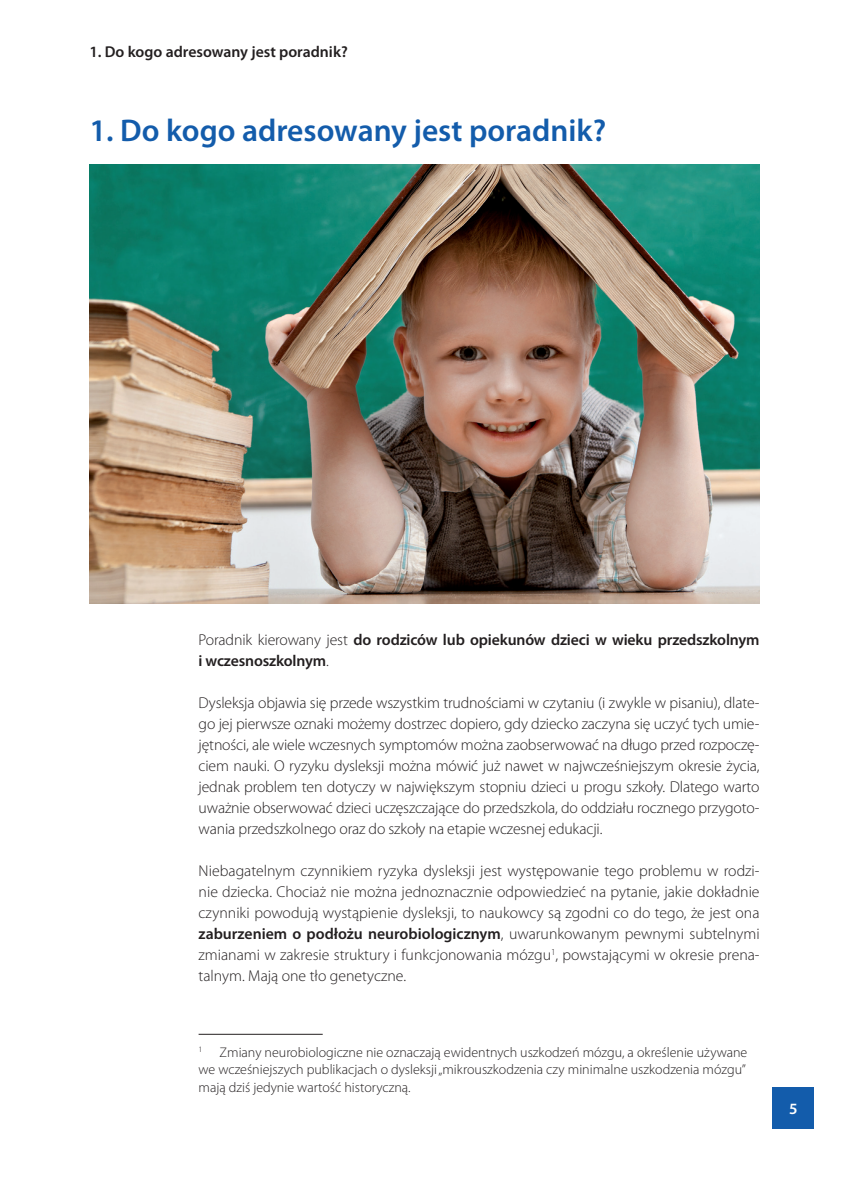
<style>
.page{position:relative;width:849px;height:1196px;background:#fff}
.page>*{position:absolute;margin:0;border:0;box-sizing:border-box;transform-origin:0 0}
.tytuł_18_pt{font:600 31.5px "Myriad Pro";color:#135cab}
.text{font:300 15.75px/21px "Myriad Pro";letter-spacing:-.01em;color:#231f20;text-align:justify}
.text-2{font:600 15.75px/21px "Myriad Pro";letter-spacing:-.01em;color:#231f20}
.zywa_pagina{font:600 15.75px "Myriad Pro";color:#231f20}
.paginacja{font:600 15.75px "Myriad Pro";color:#fff}
.footnote{font:300 14px/17.5px "Myriad Pro";color:#231f20;text-align:justify}
.s1{font-weight:300}
.s2{font-weight:600}
</style>
<div class="page">
<div style="left:772px;top:1087px;width:42px;height:42px;background:#135cab"></div>
<img style="left:89px;top:165px;width:670px;height:438px">
<hr style="left:198px;top:1033px;width:124px;height:1px;background:#231f20">
<p class="zywa_pagina" style="left:89px;top:42px;width:260px">1. Do kogo adresowany jest poradnik?</p>
<p class="tytuł_18_pt" style="left:89px;top:110px;width:518px">1. Do kogo adresowany jest poradnik?</p>
<p class="text-2" style="left:198px;top:629px;width:562px"><span class="s1">Poradnik kierowany jest</span> do rodziców lub opiekunów dzieci w wieku przedszkolnym i wczesnoszkolnym<span class="s1">.</span></p>
<p class="text" style="left:198px;top:692px;width:562px">Dysleksja objawia się przede wszystkim trudnościami w czytaniu (i zwykle w pisaniu), dlate&shy;go jej pierwsze oznaki możemy dostrzec dopiero, gdy dziecko zaczyna się uczyć tych umie&shy;jętności, ale wiele wczesnych symptomów można zaobserwować na długo przed rozpoczę&shy;ciem nauki. O ryzyku dysleksji można mówić już nawet w najwcześniejszym okresie życia, jednak problem ten dotyczy w największym stopniu dzieci u progu szkoły. Dlatego warto uważnie obserwować dzieci uczęszczające do przedszkola, do oddziału rocznego przygoto&shy;wania przedszkolnego oraz do szkoły na etapie wczesnej edukacji.</p>
<p class="text" style="left:198px;top:860px;width:562px">Niebagatelnym czynnikiem ryzyka dysleksji jest występowanie tego problemu w rodzi&shy;nie dziecka. Chociaż nie można jednoznacznie odpowiedzieć na pytanie, jakie dokładnie czynniki powodują wystąpienie dysleksji, to naukowcy są zgodni co do tego, że jest ona <span class="s2">zaburzeniem o podłożu neurobiologicznym</span>, uwarunkowanym pewnymi subtelnymi zmianami w zakresie struktury i funkcjonowania mózgu<sup>1</sup>, powstającymi w okresie prena&shy;talnym. Mają one tło genetyczne.</p>
<p class="footnote" style="left:198px;top:1043px;width:550px"><sup>1</sup> Zmiany neurobiologiczne nie oznaczają ewidentnych uszkodzeń mózgu, a określenie używane we wcześniejszych publikacjach o dysleksji „mikrouszkodzenia czy minimalne uszkodzenia mózgu” mają dziś jedynie wartość historyczną.</p>
<p class="paginacja" style="left:788px;top:1098px;width:10px">5</p>
</div>
